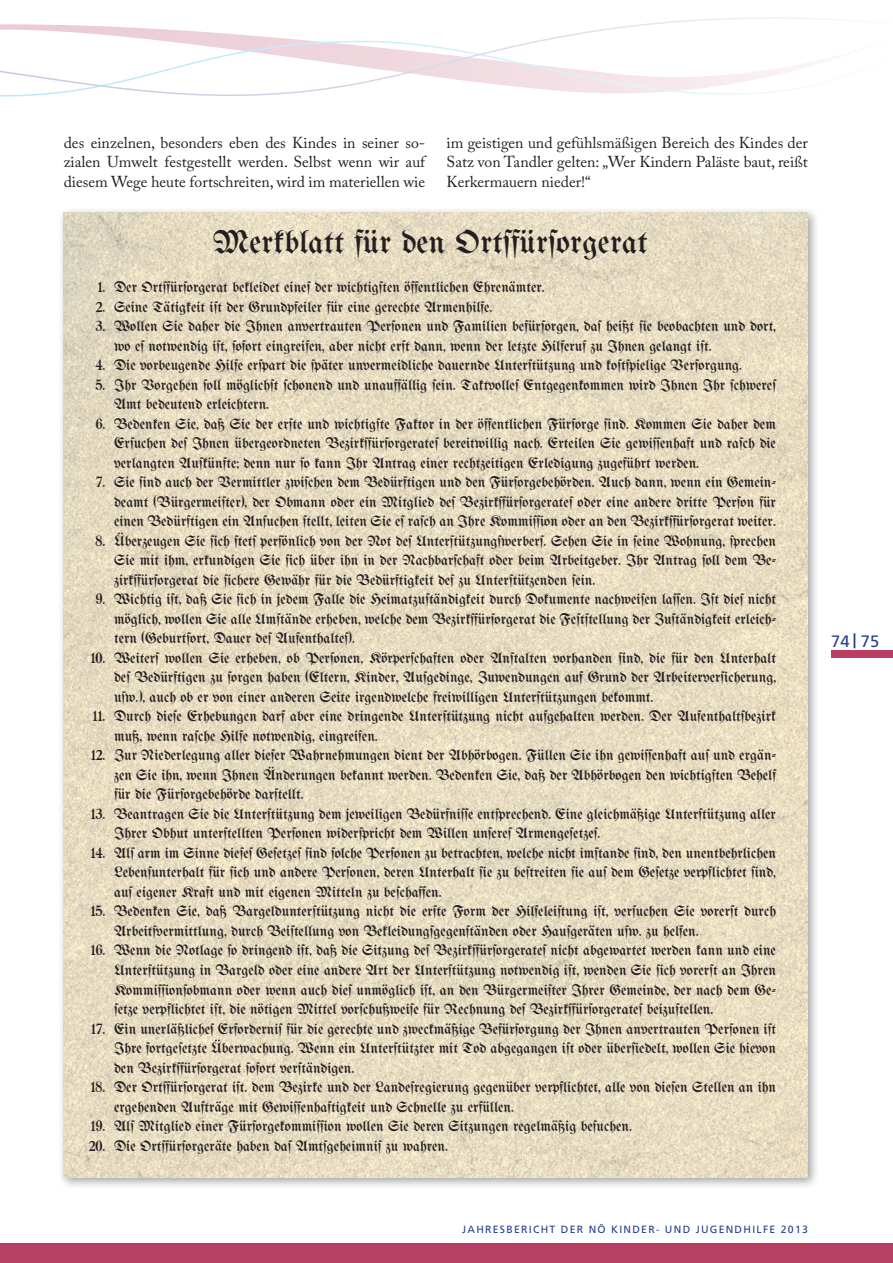
<style>
.page{position:relative;width:893px;height:1263px;background:#fff}
.page>*{position:absolute;margin:0;border:0;box-sizing:border-box;transform-origin:0 0}
.LT_fett{font:33px "Bertholdr Mainzer Fraktur";letter-spacing:.005em;color:#231f20}
.t1{font:16.5px "Frutiger";color:#253f8e}
.LT{font:15.75px/19.5px "Adobe Caslon Pro";color:#231f20;text-align:justify}
.t2{font:15px/19.5px "Bertholdr Mainzer Fraktur";color:#231f20;text-align:justify}
.t3{font:10.5px "Frutiger";letter-spacing:.12em;color:#253f8e}
.s1{font-size:19.5px}
</style>
<div class="page">
<div style="left:58px;top:207px;width:762px;height:983px;background:#231f20;opacity:.6"></div>
<img style="left:64px;top:213px;width:744px;height:965px">
<div style="left:0;top:1244px;width:893px;height:19px;background:#b63f63"></div>
<div style="left:831px;top:651px;width:62px;height:7px;background:#b63f63"></div>
<svg style="left:0;top:17px;width:836px;height:80px"></svg>
<p class="LT" style="left:64px;top:132px;width:363px">des einzelnen, besonders eben des Kindes in seiner so&shy;zialen Umwelt festgestellt werden. Selbst wenn wir auf diesem Wege heute fortschreiten, wird im materiellen wie</p>
<p class="LT_fett" style="left:213px;top:224px;width:437px">Merkblatt für den Ortsfürsorgerat</p>
<p class="t2" style="left:98px;top:278px;width:449px">1. Der Ortsfürsorgerat bekleidet eines der wichtigsten öffentlichen Ehrenämter.</p>
<p class="t2" style="left:96px;top:297px;width:398px">2. Seine Tätigkeit ist der Grundpfeiler für eine gerechte Armenhilfe.</p>
<p class="t2" style="left:114px;top:317px;width:663px;text-indent:-19px">3. Wollen Sie daher die Ihnen anvertrauten Personen und Familien befürsorgen, das heißt sie beobachten und dort, wo es notwendig ist, sofort eingreifen, aber nicht erst dann, wenn der letzte Hilferuf zu Ihnen gelangt ist.</p>
<p class="t2" style="left:96px;top:356px;width:648px">4. Die vorbeugende Hilfe erspart die später unvermeidliche dauernde Unterstützung und kostspielige Versorgung.</p>
<p class="t2" style="left:114px;top:375px;width:663px;text-indent:-18px">5. Ihr Vorgehen soll möglichst schonend und unauffällig sein. Taktvolles Entgegenkommen wird Ihnen Ihr schweres<br>Amt bedeutend erleichtern.</p>
<p class="t2" style="left:114px;top:414px;width:663px;text-indent:-18px">6. Bedenken Sie, daß Sie der erste und wichtigste Faktor in der öffentlichen Fürsorge sind. Kommen Sie daher dem Ersuchen des Ihnen übergeordneten Bezirksfürsorgerates bereitwillig nach. Erteilen Sie gewissenhaft und rasch die verlangten Auskünfte; denn nur so kann Ihr Antrag einer rechtzeitigen Erledigung zugeführt werden.</p>
<p class="t2" style="left:114px;top:473px;width:663px;text-indent:-18px">7. Sie sind auch der Vermittler zwischen dem Bedürftigen und den Fürsorgebehörden. Auch dann, wenn ein Gemein&shy;deamt (Bürgermeister), der Obmann oder ein Mitglied des Bezirksfürsorgerates oder eine andere dritte Person für einen Bedürftigen ein Ansuchen stellt, leiten Sie es rasch an Ihre Kommission oder an den Bezirksfürsorgerat weiter.</p>
<p class="t2" style="left:114px;top:531px;width:663px;text-indent:-19px">8. Überzeugen Sie sich stets persönlich von der Not des Unterstützungswerbers. Sehen Sie in seine Wohnung, sprechen Sie mit ihm, erkundigen Sie sich über ihn in der Nachbarschaft oder beim Arbeitgeber. Ihr Antrag soll dem Be&shy;zirksfürsorgerat die sichere Gewähr für die Bedürftigkeit des zu Unterstützenden sein.</p>
<p class="t2" style="left:114px;top:590px;width:663px;text-indent:-18px">9. Wichtig ist, daß Sie sich in jedem Falle die Heimatzuständigkeit durch Dokumente nachweisen lassen. Ist dies nicht möglich, wollen Sie alle Umstände erheben, welche dem Bezirksfürsorgerat die Feststellung der Zuständigkeit erleich&shy;tern (Geburtsort, Dauer des Aufenthaltes).</p>
<p class="t2" style="left:114px;top:648px;width:663px;text-indent:-23px">10. Weiters wollen Sie erheben, ob Personen, Körperschaften oder Anstalten vorhanden sind, die für den Unterhalt des Bedürftigen zu sorgen haben (Eltern, Kinder, Ausgedinge, Zuwendungen auf Grund der Arbeiterversicherung, usw.), auch ob er von einer anderen Seite irgendwelche freiwilligen Unterstützungen bekommt.</p>
<p class="t2" style="left:114px;top:707px;width:663px;text-indent:-21px">11. Durch diese Erhebungen darf aber eine dringende Unterstützung nicht aufgehalten werden. Der Aufenthaltsbezirk muß, wenn rasche Hilfe notwendig, eingreifen.</p>
<p class="t2" style="left:114px;top:746px;width:663px;text-indent:-23px">12. Zur Niederlegung aller dieser Wahrnehmungen dient der Abhörbogen. Füllen Sie ihn gewissenhaft aus und ergän&shy;zen Sie ihn, wenn Ihnen Änderungen bekannt werden. Bedenken Sie, daß der Abhörbogen den wichtigsten Behelf für die Fürsorgebehörde darstellt.</p>
<p class="t2" style="left:114px;top:804px;width:663px;text-indent:-23px">13. Beantragen Sie die Unterstützung dem jeweiligen Bedürfnisse entsprechend. Eine gleichmäßige Unterstützung aller<br>Ihrer Obhut unterstellten Personen widerspricht dem Willen unseres Armengesetzes.</p>
<p class="t2" style="left:114px;top:843px;width:663px;text-indent:-23px">14. Als arm im Sinne dieses Gesetzes sind solche Personen zu betrachten, welche nicht imstande sind, den unentbehrlichen Lebensunterhalt für sich und andere Personen, deren Unterhalt sie zu bestreiten sie aus dem Gesetze verpflichtet sind, aus eigener Kraft und mit eigenen Mitteln zu beschaffen.</p>
<p class="t2" style="left:114px;top:902px;width:663px;text-indent:-23px">15. Bedenken Sie, daß Bargeldunterstützung nicht die erste Form der Hilfeleistung ist, versuchen Sie vorerst durch<br>Arbeitsvermittlung, durch Beistellung von Bekleidungsgegenständen oder Hausgeräten usw. zu helfen.</p>
<p class="t2" style="left:114px;top:941px;width:663px;text-indent:-23px">16. Wenn die Notlage so dringend ist, daß die Sitzung des Bezirksfürsorgerates nicht abgewartet werden kann und eine Unterstützung in Bargeld oder eine andere Art der Unterstützung notwendig ist, wenden Sie sich vorerst an Ihren Kommissionsobmann oder wenn auch dies unmöglich ist, an den Bürgermeister Ihrer Gemeinde, der nach dem Ge&shy;setze verpflichtet ist, die nötigen Mittel vorschußweise für Rechnung des Bezirksfürsorgerates beizustellen.</p>
<p class="t2" style="left:114px;top:1019px;width:663px;text-indent:-23px">17. Ein unerläßliches Erfordernis für die gerechte und zweckmäßige Befürsorgung der Ihnen anvertrauten Personen ist Ihre fortgesetzte Überwachung. Wenn ein Unterstützter mit Tod abgegangen ist oder übersiedelt, wollen Sie hievon den Bezirksfürsorgerat sofort verständigen.</p>
<p class="t2" style="left:114px;top:1077px;width:663px;text-indent:-23px">18. Der Ortsfürsorgerat ist. dem Bezirke und der Landesregierung gegenüber verpflichtet, alle von diesen Stellen an ihn ergehenden Aufträge mit Gewissenhaftigkeit und Schnelle zu erfüllen.</p>
<p class="t2" style="left:91px;top:1116px;width:543px">19. Als Mitglied einer Fürsorgekommission wollen Sie deren Sitzungen regelmäßig besuchen.</p>
<p class="t2" style="left:89px;top:1136px;width:361px">20. Die Ortsfürsorgeräte haben das Amtsgeheimnis zu wahren.</p>
<p class="LT" style="left:446px;top:132px;width:363px">im geistigen und gefühlsmäßigen Bereich des Kindes der Satz von Tandler gelten: „Wer Kindern Paläste baut, reißt Kerkermauern nieder!“</p>
<p class="t1" style="left:831px;top:631px;width:49px">74 <span class="s1">|</span> 75</p>
<p class="t3" style="left:462px;top:1223px;width:347px">JAHRESBERICHT DER NÖ KINDER- UND JUGENDHILFE 2013</p>
</div>
